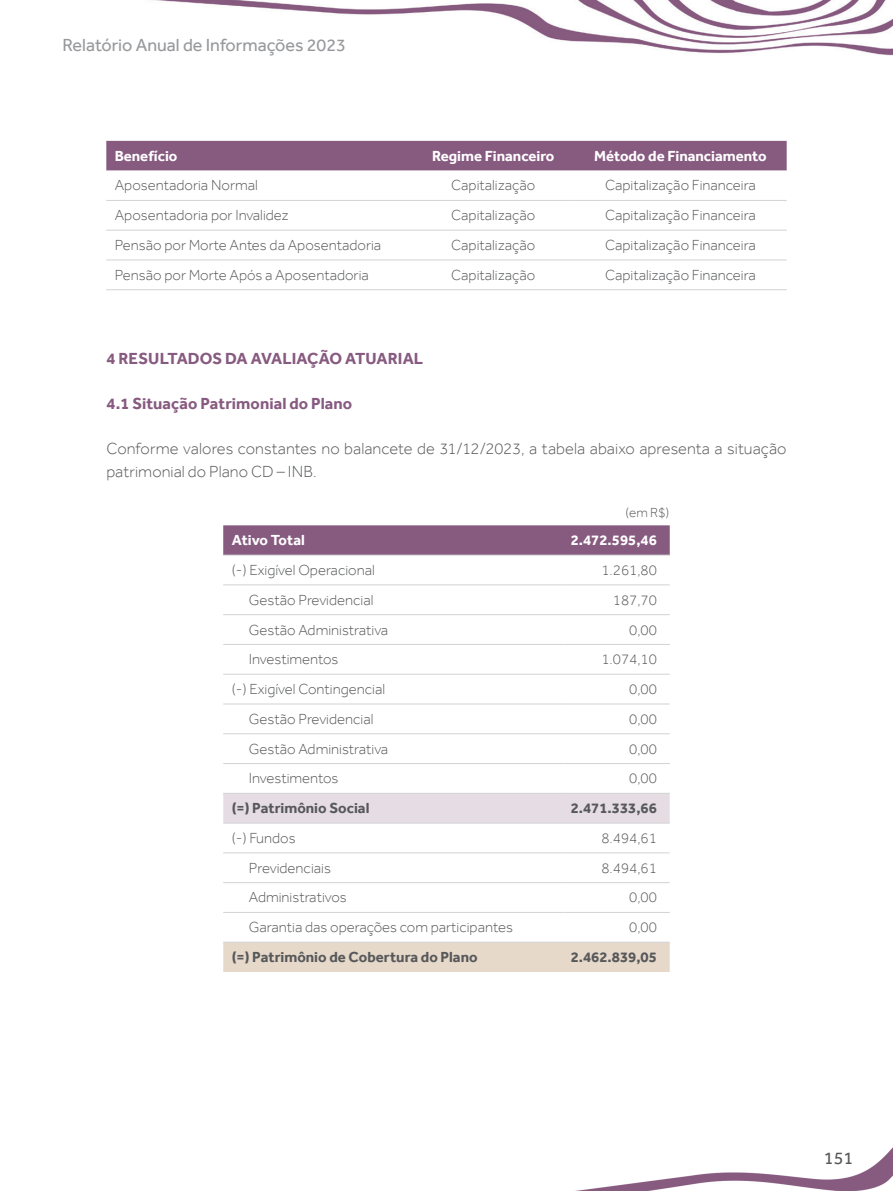
<style>
.page{position:relative;width:893px;height:1191px;background:#fff}
.page>*{position:absolute;margin:0;border:0;box-sizing:border-box;transform-origin:0 0}
.t1{font:18px "Effra";color:#97999c}
.t2{font:18px "Effra";color:#57585a}
.t3{font:300 16.5px/22.5px "Effra";letter-spacing:.005em;color:#57585a}
.t4{font:700 16.5px "Effra";letter-spacing:.005em;color:#875a80}
.t5{font:300 15px "Effra";color:#57585a}
.t6{font:700 15px "Effra";color:#57585a}
.t7{font:700 15px "Effra";color:#fff}
.t8{font:300 13.5px "Effra";color:#57585a}
</style>
<div class="page">
<img style="left:106px;top:0;width:787px;height:291px">
<img style="left:575px;top:1147px;width:318px;height:44px">
<div style="left:106px;top:141px;width:681px;height:30px;background:#875a80"></div>
<svg style="left:106px;top:171px;width:681px;height:118px"></svg>
<hr style="left:106px;top:200px;width:298px;height:1px;background:#d1d2d4">
<hr style="left:404px;top:200px;width:170px;height:1px;background:#d1d2d4">
<hr style="left:574px;top:200px;width:213px;height:1px;background:#d1d2d4">
<hr style="left:106px;top:230px;width:298px;height:1px;background:#d1d2d4">
<hr style="left:404px;top:230px;width:170px;height:1px;background:#d1d2d4">
<hr style="left:574px;top:230px;width:213px;height:1px;background:#d1d2d4">
<hr style="left:106px;top:260px;width:298px;height:1px;background:#d1d2d4">
<hr style="left:404px;top:260px;width:170px;height:1px;background:#d1d2d4">
<hr style="left:574px;top:260px;width:213px;height:1px;background:#d1d2d4">
<hr style="left:106px;top:289px;width:298px;height:1px;background:#d1d2d4">
<hr style="left:404px;top:289px;width:170px;height:1px;background:#d1d2d4">
<hr style="left:574px;top:289px;width:213px;height:1px;background:#d1d2d4">
<svg style="left:223px;top:525px;width:447px;height:30px;background:#895d82"></svg>
<svg style="left:223px;top:585px;width:447px;height:357px"></svg>
<div style="left:223px;top:794px;width:447px;height:29px;background:#e6dde4"></div>
<div style="left:223px;top:943px;width:447px;height:29px;background:#e6d9ca"></div>
<hr style="left:223px;top:555px;width:340px;height:1px;background:#d1d2d4">
<hr style="left:563px;top:555px;width:107px;height:1px;background:#d1d2d4">
<hr style="left:223px;top:584px;width:340px;height:1px;background:#d1d2d4">
<hr style="left:563px;top:584px;width:107px;height:1px;background:#d1d2d4">
<hr style="left:223px;top:614px;width:340px;height:1px;background:#d1d2d4">
<hr style="left:563px;top:614px;width:107px;height:1px;background:#d1d2d4">
<hr style="left:223px;top:644px;width:340px;height:1px;background:#d1d2d4">
<hr style="left:563px;top:644px;width:107px;height:1px;background:#d1d2d4">
<hr style="left:223px;top:674px;width:340px;height:1px;background:#d1d2d4">
<hr style="left:563px;top:674px;width:107px;height:1px;background:#d1d2d4">
<hr style="left:223px;top:703px;width:340px;height:1px;background:#d1d2d4">
<hr style="left:563px;top:703px;width:107px;height:1px;background:#d1d2d4">
<hr style="left:223px;top:733px;width:340px;height:1px;background:#d1d2d4">
<hr style="left:563px;top:733px;width:107px;height:1px;background:#d1d2d4">
<hr style="left:223px;top:763px;width:340px;height:1px;background:#d1d2d4">
<hr style="left:563px;top:763px;width:107px;height:1px;background:#d1d2d4">
<hr style="left:223px;top:793px;width:340px;height:1px;background:#d1d2d4">
<hr style="left:563px;top:793px;width:107px;height:1px;background:#d1d2d4">
<hr style="left:223px;top:823px;width:340px;height:1px;background:#d1d2d4">
<hr style="left:563px;top:823px;width:107px;height:1px;background:#d1d2d4">
<hr style="left:223px;top:852px;width:340px;height:1px;background:#d1d2d4">
<hr style="left:563px;top:852px;width:107px;height:1px;background:#d1d2d4">
<hr style="left:223px;top:882px;width:340px;height:1px;background:#d1d2d4">
<hr style="left:563px;top:882px;width:107px;height:1px;background:#d1d2d4">
<hr style="left:223px;top:912px;width:340px;height:1px;background:#d1d2d4">
<hr style="left:563px;top:912px;width:107px;height:1px;background:#d1d2d4">
<hr style="left:223px;top:942px;width:340px;height:1px;background:#d1d2d4">
<hr style="left:563px;top:942px;width:107px;height:1px;background:#d1d2d4">
<p class="t1" style="left:63px;top:34px;width:285px">Relatório Anual de Informações 2023</p>
<p class="t7" style="left:115px;top:147px;width:64px">Benefício</p>
<p class="t7" style="left:432px;top:147px;width:124px">Regime Financeiro</p>
<p class="t7" style="left:594px;top:147px;width:174px">Método de Financiamento</p>
<p class="t5" style="left:115px;top:176px;width:145px">Aposentadoria Normal</p>
<p class="t5" style="left:451px;top:176px;width:86px">Capitalização</p>
<p class="t5" style="left:605px;top:176px;width:152px">Capitalização Financeira</p>
<p class="t5" style="left:115px;top:206px;width:175px">Aposentadoria por Invalidez</p>
<p class="t5" style="left:451px;top:206px;width:86px">Capitalização</p>
<p class="t5" style="left:605px;top:206px;width:152px">Capitalização Financeira</p>
<p class="t5" style="left:115px;top:236px;width:268px">Pensão por Morte Antes da Aposentadoria</p>
<p class="t5" style="left:451px;top:236px;width:86px">Capitalização</p>
<p class="t5" style="left:605px;top:236px;width:152px">Capitalização Financeira</p>
<p class="t5" style="left:115px;top:266px;width:256px">Pensão por Morte Após a Aposentadoria</p>
<p class="t5" style="left:451px;top:266px;width:86px">Capitalização</p>
<p class="t5" style="left:605px;top:266px;width:152px">Capitalização Financeira</p>
<p class="t4" style="left:106px;top:349px;width:318px">4 RESULTADOS DA AVALIAÇÃO ATUARIAL</p>
<p class="t4" style="left:106px;top:394px;width:247px">4.1 Situação Patrimonial do Plano</p>
<p class="t3" style="left:106px;top:437px;width:682px">Conforme valores constantes no balancete de 31/12/2023, a tabela abaixo apresenta a situação patrimonial do Plano CD – INB.</p>
<p class="t8" style="left:625px;top:504px;width:45px">(em R$)</p>
<p class="t7" style="left:232px;top:531px;width:75px">Ativo Total</p>
<p class="t7" style="left:571px;top:531px;width:88px">2.472.595,46</p>
<p class="t5" style="left:232px;top:561px;width:145px">(-) Exigível Operacional</p>
<p class="t5" style="left:601px;top:561px;width:57px">1.261,80</p>
<p class="t5" style="left:249px;top:591px;width:126px">Gestão Previdencial</p>
<p class="t5" style="left:613px;top:591px;width:46px">187,70</p>
<p class="t5" style="left:249px;top:620px;width:141px">Gestão Administrativa</p>
<p class="t5" style="left:629px;top:620px;width:29px">0,00</p>
<p class="t5" style="left:249px;top:650px;width:91px">Investimentos</p>
<p class="t5" style="left:601px;top:650px;width:57px">1.074,10</p>
<p class="t5" style="left:232px;top:680px;width:155px">(-) Exigível Contingencial</p>
<p class="t5" style="left:629px;top:680px;width:29px">0,00</p>
<p class="t5" style="left:249px;top:710px;width:126px">Gestão Previdencial</p>
<p class="t5" style="left:629px;top:710px;width:29px">0,00</p>
<p class="t5" style="left:249px;top:739px;width:141px">Gestão Administrativa</p>
<p class="t5" style="left:629px;top:739px;width:29px">0,00</p>
<p class="t5" style="left:249px;top:769px;width:91px">Investimentos</p>
<p class="t5" style="left:629px;top:769px;width:29px">0,00</p>
<p class="t6" style="left:232px;top:799px;width:139px">(=) Patrimônio Social</p>
<p class="t6" style="left:571px;top:799px;width:88px">2.471.333,66</p>
<p class="t5" style="left:232px;top:829px;width:65px">(-) Fundos</p>
<p class="t5" style="left:601px;top:829px;width:57px">8.494,61</p>
<p class="t5" style="left:249px;top:858px;width:84px">Previdenciais</p>
<p class="t5" style="left:601px;top:858px;width:57px">8.494,61</p>
<p class="t5" style="left:249px;top:888px;width:100px">Administrativos</p>
<p class="t5" style="left:629px;top:888px;width:29px">0,00</p>
<p class="t5" style="left:249px;top:918px;width:266px">Garantia das operações com participantes</p>
<p class="t5" style="left:629px;top:918px;width:29px">0,00</p>
<p class="t6" style="left:232px;top:948px;width:247px">(=) Patrimônio de Cobertura do Plano</p>
<p class="t6" style="left:571px;top:948px;width:88px">2.462.839,05</p>
<p class="t2" style="left:824px;top:1147px;width:31px">151</p>
</div>
